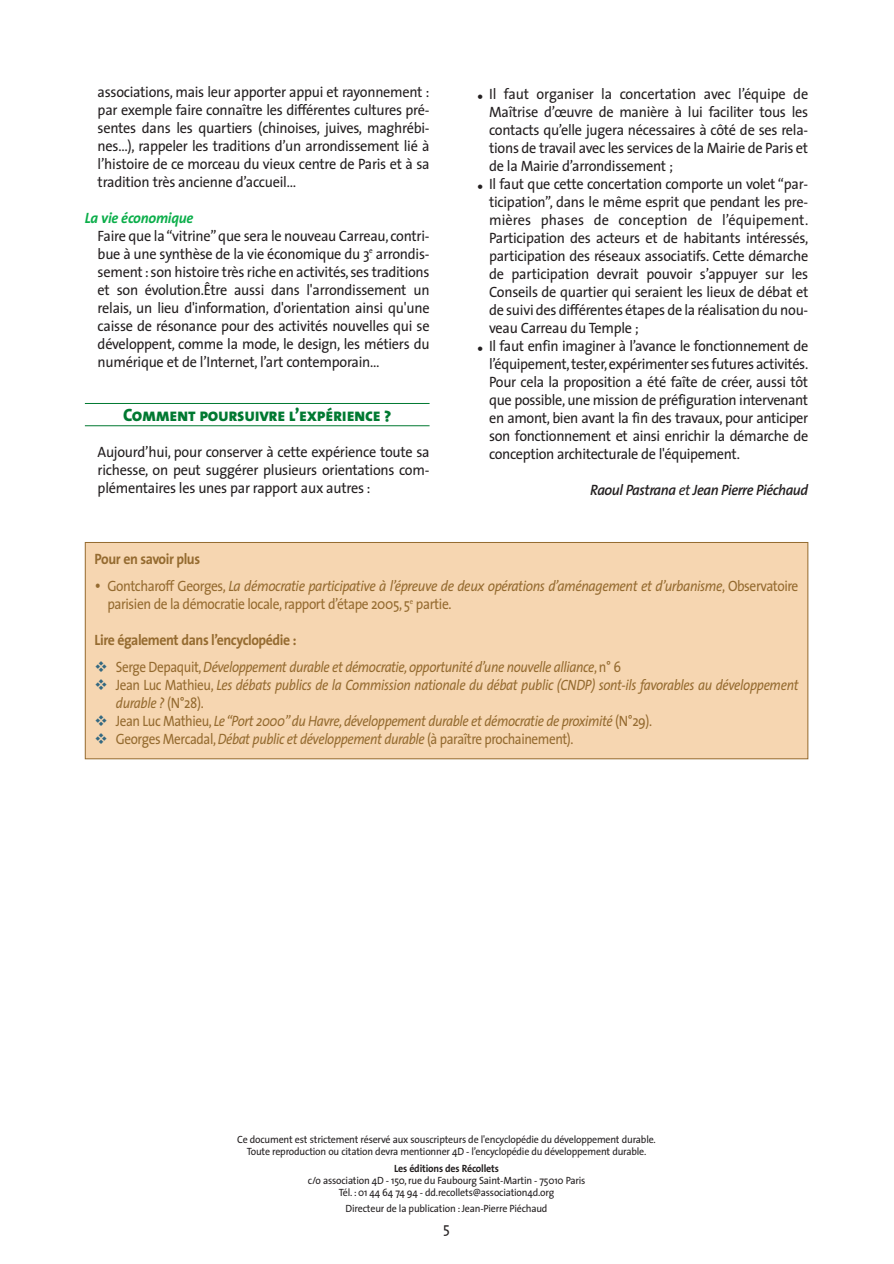
<style>
.page{position:relative;width:894px;height:1264px;background:#fff}
.page>*{position:absolute;margin:0;border:0;box-sizing:border-box;transform-origin:0 0}
.t1{font:18px "The Sans Extra Bold Caps";letter-spacing:-.015em;color:#007931;scale:.95 1}
.t2{font:15px/18px "The Sans";letter-spacing:-.02em;color:#231f20;text-align:justify;scale:.95 1}
.t3{font:italic 15px/18px "The Sans";letter-spacing:-.03em;color:#956b30;scale:.88 1}
.t4{font:15px/18px "The Sans";letter-spacing:-.03em;color:#956b30;scale:.9 1}
.t5{font:italic 600 15px "The Sans";letter-spacing:-.03em;color:#231f20;scale:.95 1}
.t6{font:700 15px "The Sans";letter-spacing:-.03em;color:#956b30;scale:.92 1}
.t7{font:italic 700 15px "The Sans";letter-spacing:-.02em;color:#0bae4a;scale:.95 1}
.t8{font:10.5px/12px "The Sans";letter-spacing:-.02em;color:#231f20;text-align:center;scale:.95 1}
.t9{font:700 10.5px "The Sans";letter-spacing:-.02em;color:#231f20;scale:.95 1}
.s1{font-size:18px}
.s2{font-weight:400}
.s3{font-style:italic}
.s4{font-weight:700;font-style:normal}
.s5{font-style:normal}
</style>
<div class="page">
<div style="left:85px;top:542px;width:722px;height:216px;background:#f6d6b1"></div>
<div style="left:85px;top:542px;width:723px;height:217px;border:1px solid #956b30"></div>
<hr style="left:85px;top:403px;width:344px;height:1px;background:#007931">
<hr style="left:85px;top:425px;width:344px;height:1px;background:#007931">
<p class="t2" style="left:98px;top:84px;width:351px">associations, mais leur apporter appui et rayonnement : par exemple faire connaître les différentes cultures pré&shy;sentes dans les quartiers (chinoises, juives, maghrébi&shy;nes…), rappeler les traditions d’un arrondissement lié à l’histoire de ce morceau du vieux centre de Paris et à sa tradition très ancienne d’accueil…</p>
<p class="t7" style="left:85px;top:210px;width:116px">La vie économique</p>
<p class="t2" style="left:98px;top:228px;width:351px">Faire que la “vitrine” que sera le nouveau Carreau, contri&shy;bue à une synthèse de la vie économique du 3<sup>e</sup> arrondis&shy;sement : son histoire très riche en activités, ses traditions et son évolution.Être aussi dans l'arrondissement un relais, un lieu d'information, d'orientation ainsi qu'une caisse de résonance pour des activités nouvelles qui se développent, comme la mode, le design, les métiers du numérique et de l’Internet, l’art contemporain…</p>
<p class="t1" style="left:123px;top:404px;width:284px">Comment poursuivre l’expérience ?</p>
<p class="t2" style="left:98px;top:444px;width:351px">Aujourd’hui, pour conserver à cette expérience toute sa richesse, on peut suggérer plusieurs orientations com&shy;plémentaires les unes par rapport aux autres :</p>
<p class="t2" style="left:489px;top:86px;width:337px;text-indent:-13px"><span class="s1">•</span> Il faut organiser la concertation avec l’équipe de Maîtrise d’œuvre de manière à lui faciliter tous les contacts qu’elle jugera nécessaires à côté de ses rela&shy;tions de travail avec les services de la Mairie de Paris et de la Mairie d’arrondissement ;</p>
<p class="t2" style="left:489px;top:176px;width:337px;text-indent:-13px"><span class="s1">•</span> Il faut que cette concertation comporte un volet “par&shy;ticipation”, dans le même esprit que pendant les pre&shy;mières phases de conception de l’équipement.<br>Participation des acteurs et de habitants intéressés, participation des réseaux associatifs. Cette démarche de participation devrait pouvoir s’appuyer sur les Conseils de quartier qui seraient les lieux de débat et de suivi des différentes étapes de la réalisation du nou&shy;veau Carreau du Temple ;</p>
<p class="t2" style="left:489px;top:338px;width:337px;text-indent:-13px"><span class="s1">•</span> Il faut enfin imaginer à l’avance le fonctionnement de l’équipement,tester,expérimenter ses futures activités.<br>Pour cela la proposition a été faîte de créer, aussi tôt que possible, une mission de préfiguration intervenant en amont, bien avant la fin des travaux, pour anticiper son fonctionnement et ainsi enrichir la démarche de conception architecturale de l'équipement.</p>
<p class="t5" style="left:590px;top:484px;width:231px">Raoul Pastrana <span class="s2">et</span> Jean Pierre Piéchaud</p>
<p class="t6" style="left:95px;top:551px;width:116px">Pour en savoir plus</p>
<p class="t4" style="left:107px;top:578px;width:769px;text-indent:-13px"><span class="s1">•</span> Gontcharoff Georges, <span class="s3">La démocratie participative à l’épreuve de deux opérations d’aménagement et d’urbanisme</span>, Observatoire parisien de la démocratie locale, rapport d’étape 2005, 5<sup>e</sup> partie.</p>
<p class="t3" style="left:116px;top:628px;width:575px;line-height:27px;text-indent:-21px"><span class="s4">Lire également dans l’encyclopédie :<br></span><span class="s5">Serge Depaquit,</span> Développement durable et démocratie, opportunité d’une nouvelle alliance<span class="s5">, n° 6</span></p>
<p class="t3" style="left:116px;top:677px;width:777px"><span class="s5">Jean Luc Mathieu,</span> Les débats publics de la Commission nationale du débat public (CNDP) sont-ils favorables au développement durable ? <span class="s5">(N°28).<br>Jean Luc Mathieu,</span> Le “Port 2000” du Havre, développement durable et démocratie de proximité <span class="s5">(N°29).<br>Georges Mercadal,</span> Débat public et développement durable <span class="s5">(à paraître prochainement).</span></p>
<p class="t8" style="left:237px;top:1134px;width:442px">Ce document est strictement réservé aux souscripteurs de l'encyclopédie du développement durable.<br>Toute reproduction ou citation devra mentionner 4D - l’encyclopédie du développement durable.</p>
<p class="t9" style="left:394px;top:1162px;width:112px">Les éditions des Récollets</p>
<p class="t8" style="left:307px;top:1174px;width:294px">c/o association 4D - 150, rue du Faubourg Saint-Martin - 75010 Paris<br>Tél. : 01 44 64 74 94 - dd.recollets@association4d.org</p>
<p class="t8" style="left:345px;top:1203px;width:214px">Directeur de la publication : Jean-Pierre Piéchaud</p>
<p class="t2" style="left:443px;top:1219px;width:9px">5</p>
</div>
